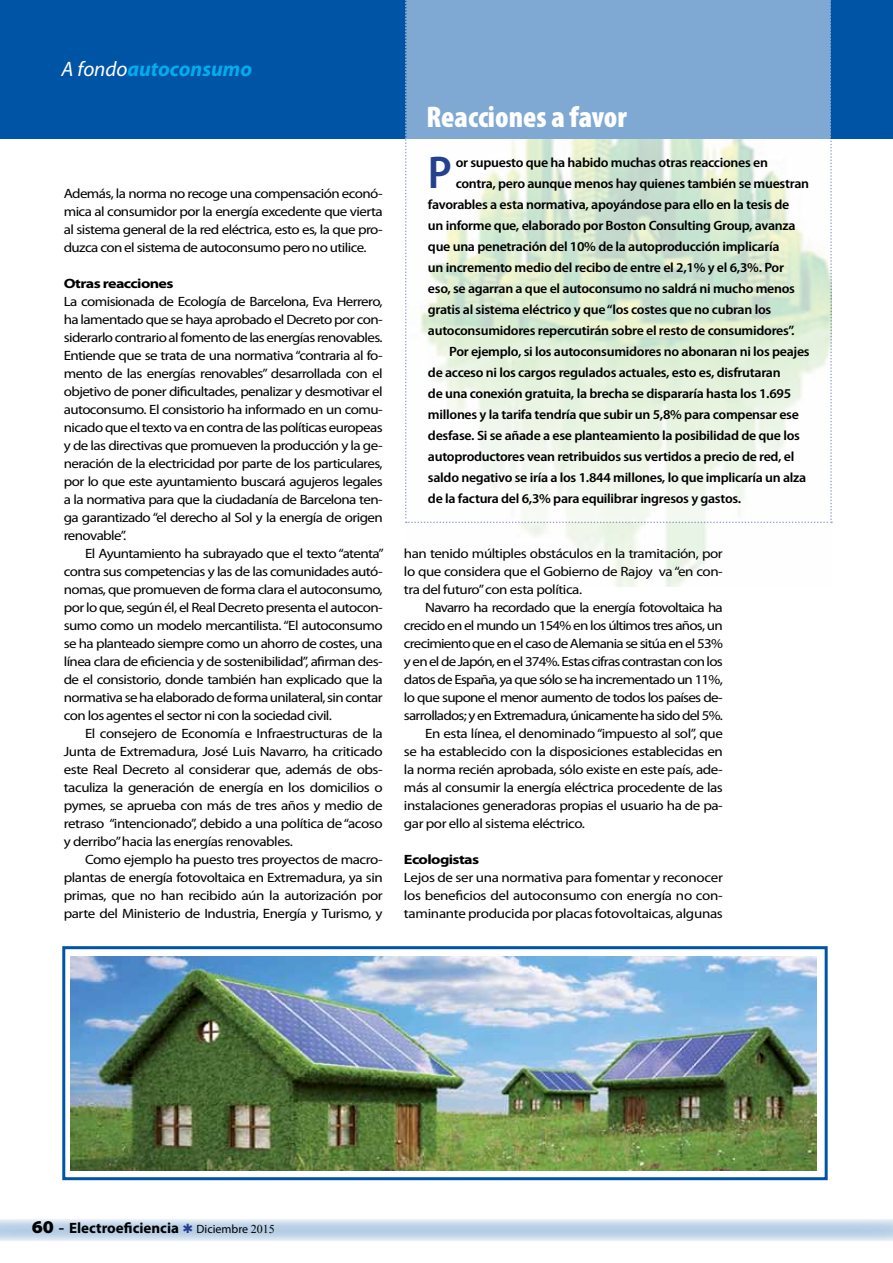
<style>
.page{position:relative;width:893px;height:1263px;background:#fff}
.page>*{position:absolute;margin:0;border:0;box-sizing:border-box;transform-origin:0 0}
.t1{font:600 semi-condensed 46.2px "Myriad Pro";color:#25408f}
.t2{font:900 condensed 30px "Myriad Pro";color:#fff}
.t3{font:italic 700 21px "Myriad Pro";color:#00aeef}
.t4{font:700 15px "Myriad Pro";color:#000}
.t5{font:13.5px/18px "Myriad Pro";letter-spacing:-.04em;color:#000;text-align:justify;scale:1.11 1}
.t6{font:600 semi-condensed 13.5px "Myriad Pro";letter-spacing:-.02em;color:#000;scale:1.11 1}
.t7{font:700 semi-expanded 13.5px "Myriad Pro";letter-spacing:-.04em;color:#000;scale:1.11 1}
.s1{font-weight:400;color:#fff}
.s2{font-weight:900;font-stretch:semi-expanded;font-size:18px}
.s3{font-family:"Times New Roman";font-weight:400;font-size:18px}
.s4{font-weight:400;font-size:12px}
.s5{font-family:"Times New Roman";font-weight:400;font-size:12px}
</style>
<div class="page">
<div style="left:0;top:0;width:893px;height:139px;background:#0054a6"></div>
<svg style="left:405px;top:0;width:427px;height:523px"></svg>
<svg style="left:0;top:1219px;width:893px;height:22px;background:#c8daeb"></svg>
<img style="left:70px;top:956px;width:747px;height:215px">
<div style="left:62px;top:946px;width:766px;height:234px;border:3px solid #0054a6"></div>
<svg style="left:183px;top:1223px;width:9px;height:10px"></svg>
<h3 class="t3" style="left:62px;top:57px;width:192px"><span class="s1">A fondo</span>autoconsumo</h3>
<p class="t5" style="left:64px;top:185px;width:289px">Además, la norma no recoge una compensación econó&shy;mica al consumidor por la energía excedente que vierta al sistema general de la red eléctrica, esto es, la que pro&shy;duzca con el sistema de autoconsumo pero no utilice.</p>
<p class="t7" style="left:64px;top:276px;width:100px">Otras reacciones</p>
<p class="t5" style="left:64px;top:293px;width:289px">La comisionada de Ecología de Barcelona, Eva Herrero, ha lamentado que se haya aprobado el Decreto por con&shy;siderarlo contrario al fomento de las energías renovables.<br>Entiende que se trata de una normativa “contraria al fo&shy;mento de las energías renovables” desarrollada con el objetivo de poner dificultades, penalizar y desmotivar el autoconsumo. El consistorio ha informado en un comu&shy;nicado que el texto va en contra de las políticas europeas y de las directivas que promueven la producción y la ge&shy;neración de la electricidad por parte de los particulares, por lo que este ayuntamiento buscará agujeros legales a la normativa para que la ciudadanía de Barcelona ten&shy;ga garantizado “el derecho al Sol y la energía de origen renovable”.</p>
<p class="t5" style="left:64px;top:545px;width:290px;text-indent:21px">El Ayuntamiento ha subrayado que el texto “atenta” contra sus competencias y las de las comunidades autó&shy;nomas, que promueven de forma clara el autoconsumo, por lo que, según él, el Real Decreto presenta el autocon&shy;sumo como un modelo mercantilista. “El autoconsumo se ha planteado siempre como un ahorro de costes, una línea clara de eficiencia y de sostenibilidad”, afirman des&shy;de el consistorio, donde también han explicado que la normativa se ha elaborado de forma unilateral, sin contar con los agentes el sector ni con la sociedad civil.</p>
<p class="t5" style="left:64px;top:725px;width:289px;text-indent:21px">El consejero de Economía e Infraestructuras de la Junta de Extremadura, José Luis Navarro, ha criticado este Real Decreto al considerar que, además de obs&shy;taculiza la generación de energía en los domicilios o pymes, se aprueba con más de tres años y medio de retraso “intencionado”, debido a una política de “acoso y derribo” hacia las energías renovables.</p>
<p class="t5" style="left:64px;top:851px;width:289px;text-indent:21px">Como ejemplo ha puesto tres proyectos de macro&shy;plantas de energía fotovoltaica en Extremadura, ya sin primas, que no han recibido aún la autorización por parte del Ministerio de Industria, Energía y Turismo, y</p>
<h2 class="t2" style="left:427px;top:100px;width:202px">Reacciones a favor</h2>
<h1 class="t1" style="left:428px;top:147px;width:26px">P</h1>
<p class="t6" style="left:456px;top:155px;width:283px">or supuesto que ha habido muchas otras reacciones en</p>
<p class="t6" style="left:456px;top:176px;width:320px">contra, pero aunque menos hay quienes también se muestran</p>
<p class="t6" style="left:428px;top:197px;width:327px">favorables a esta normativa, apoyándose para ello en la tesis de</p>
<p class="t6" style="left:428px;top:218px;width:333px">un informe que, elaborado por Boston Consulting Group, avanza</p>
<p class="t6" style="left:428px;top:239px;width:318px">que una penetración del 10% de la autoproducción implicaría</p>
<p class="t6" style="left:428px;top:260px;width:322px">un incremento medio del recibo de entre el 2,1% y el 6,3%. Por</p>
<p class="t6" style="left:428px;top:281px;width:332px">eso, se agarran a que el autoconsumo no saldrá ni mucho menos</p>
<p class="t6" style="left:428px;top:302px;width:311px">gratis al sistema eléctrico y que “los costes que no cubran los</p>
<p class="t6" style="left:428px;top:323px;width:332px">autoconsumidores repercutirán sobre el resto de consumidores”.</p>
<p class="t6" style="left:449px;top:344px;width:326px">Por ejemplo, si los autoconsumidores no abonaran ni los peajes</p>
<p class="t6" style="left:428px;top:365px;width:319px">de acceso ni los cargos regulados actuales, esto es, disfrutaran</p>
<p class="t6" style="left:428px;top:386px;width:329px">de una conexión gratuita, la brecha se dispararía hasta los 1.695</p>
<p class="t6" style="left:428px;top:407px;width:336px">millones y la tarifa tendría que subir un 5,8% para compensar ese</p>
<p class="t6" style="left:428px;top:428px;width:337px">desfase. Si se añade a ese planteamiento la posibilidad de que los</p>
<p class="t6" style="left:428px;top:449px;width:332px">autoproductores vean retribuidos sus vertidos a precio de red, el</p>
<p class="t6" style="left:428px;top:470px;width:342px">saldo negativo se iría a los 1.844 millones, lo que implicaría un alza</p>
<p class="t6" style="left:428px;top:491px;width:284px">de la factura del 6,3% para equilibrar ingresos y gastos.</p>
<p class="t5" style="left:404px;top:545px;width:289px">han tenido múltiples obstáculos en la tramitación, por lo que considera que el Gobierno de Rajoy va “en con&shy;tra del futuro” con esta política.</p>
<p class="t5" style="left:425px;top:599px;width:270px">Navarro ha recordado que la energía fotovoltaica ha</p>
<p class="t5" style="left:404px;top:617px;width:289px">crecido en el mundo un 154% en los últimos tres años, un</p>
<p class="t5" style="left:404px;top:635px;width:289px">crecimiento que en el caso de Alemania se sitúa en el 53%</p>
<p class="t5" style="left:404px;top:653px;width:289px">y en el de Japón, en el 374%. Estas cifras contrastan con los</p>
<p class="t5" style="left:404px;top:671px;width:289px">datos de España, ya que sólo se ha incrementado un 11%,</p>
<p class="t5" style="left:404px;top:689px;width:289px">lo que supone el menor aumento de todos los países de-</p>
<p class="t5" style="left:404px;top:707px;width:289px">sarrollados; y en Extremadura, únicamente ha sido del 5%.</p>
<p class="t5" style="left:425px;top:725px;width:270px">En esta línea, el denominado “impuesto al sol”, que</p>
<p class="t5" style="left:404px;top:743px;width:289px">se ha establecido con la disposiciones establecidas en</p>
<p class="t5" style="left:404px;top:761px;width:289px">la norma recién aprobada, sólo existe en este país, ade-</p>
<p class="t5" style="left:404px;top:779px;width:289px">más al consumir la energía eléctrica procedente de las</p>
<p class="t5" style="left:404px;top:797px;width:289px">instalaciones generadoras propias el usuario ha de pa-</p>
<p class="t5" style="left:404px;top:815px;width:164px">gar por ello al sistema eléctrico.</p>
<p class="t7" style="left:404px;top:852px;width:69px">Ecologistas</p>
<p class="t5" style="left:404px;top:869px;width:289px">Lejos de ser una normativa para fomentar y reconocer los beneficios del autoconsumo con energía no con&shy;taminante producida por placas fotovoltaicas, algunas</p>
<p class="t4" style="left:32px;top:1219px;width:244px"><span class="s2">60</span> <span class="s3">-</span> Electroeficiencia <span class="s4">Diciembre</span> <span class="s5">2015</span></p>
</div>
